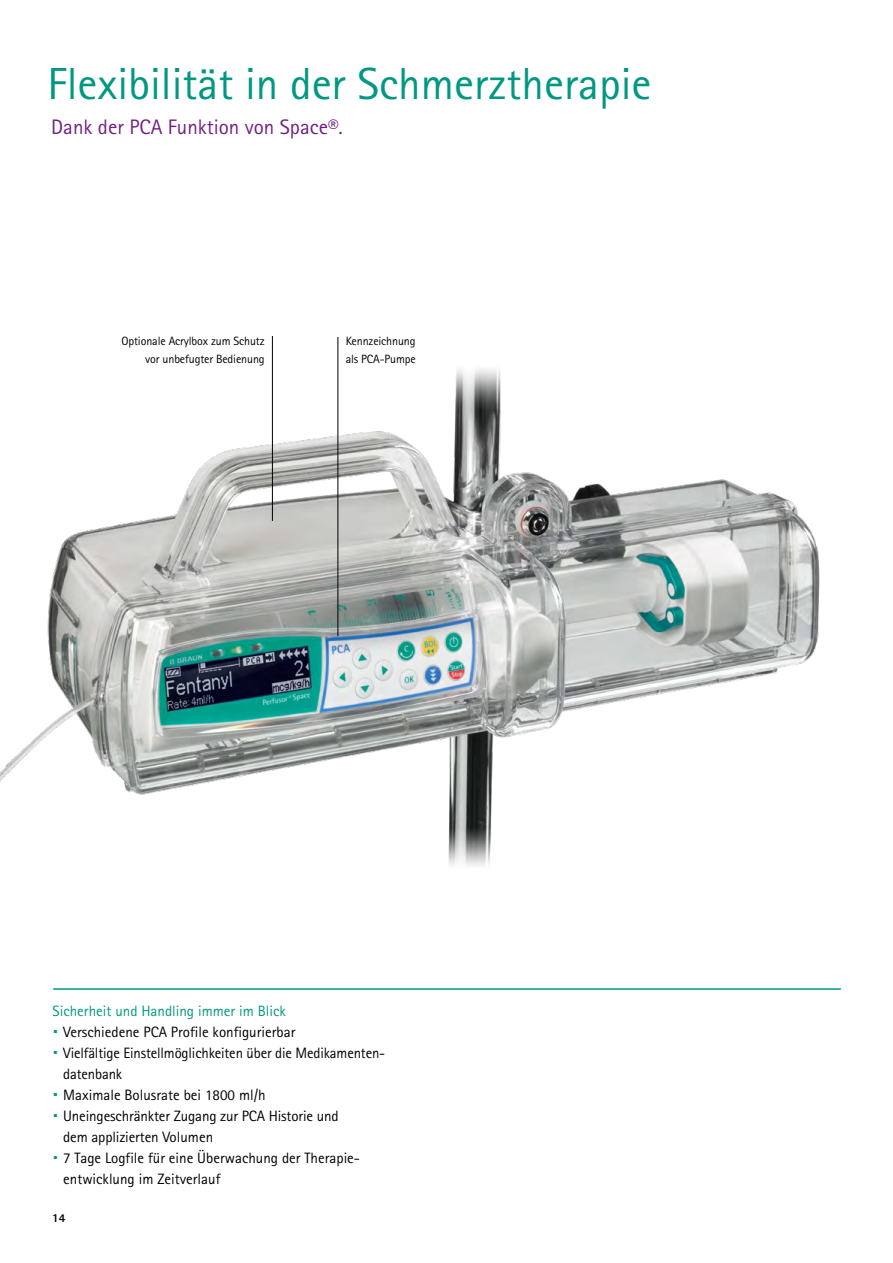
<style>
.page{position:relative;width:893px;height:1263px;background:#fff}
.page>*{position:absolute;margin:0;border:0;box-sizing:border-box;transform-origin:0 0}
.t1{font:45px "Rotis Sans Serif Pro";color:#009881}
.t2{font:21px "Rotis Sans Serif Pro";color:#712082}
.t3{font:15px "Rotis Sans Serif Pro";color:#000}
.t4{font:15px "Rotis Sans Serif Pro";color:#009881}
.t5{font:12px/18px "Rotis Sans Serif Pro";letter-spacing:-.01em;color:#000;text-align:right}
.t6{font:800 12px "Rotis Sans Serif Pro";color:#000}
</style>
<div class="page">
<img style="left:0;top:335px;width:820px;height:531px">
<hr style="left:272px;top:336px;width:1px;height:185px;background:#000">
<hr style="left:337px;top:337px;width:1px;height:299px;background:#000">
<hr style="left:53px;top:988px;width:788px;height:2px;background:#009881">
<h1 class="t1" style="left:48px;top:57px;width:605px">Flexibilität in der Schmerztherapie</h1>
<h2 class="t2" style="left:51px;top:115px;width:293px">Dank der PCA Funktion von Space®.</h2>
<p class="t5" style="left:121px;top:332px;width:145px">Optionale Acrylbox zum Schutz vor unbefugter Bedienung</p>
<p class="t5" style="left:346px;top:332px;width:72px;text-align:left">Kennzeichnung als PCA-Pumpe</p>
<p class="t4" style="left:53px;top:1002px;width:235px">Sicherheit und Handling immer im Blick</p>
<p class="t3" style="left:53px;top:1023px;width:244px"><sup>.</sup> Verschiedene PCA Profile konfigurierbar</p>
<p class="t3" style="left:53px;top:1044px;width:334px"><sup>.</sup> Vielfältige Einstellmöglichkeiten über die Medikamenten-</p>
<p class="t3" style="left:63px;top:1065px;width:60px">datenbank</p>
<p class="t3" style="left:53px;top:1086px;width:215px"><sup>.</sup> Maximale Bolusrate bei 1800 ml/h</p>
<p class="t3" style="left:53px;top:1107px;width:288px"><sup>.</sup> Uneingeschränkter Zugang zur PCA Historie und</p>
<p class="t3" style="left:63px;top:1128px;width:152px">dem applizierten Volumen</p>
<p class="t3" style="left:53px;top:1149px;width:309px"><sup>.</sup> 7 Tage Logfile für eine Überwachung der Therapie-</p>
<p class="t3" style="left:63px;top:1170px;width:159px">entwicklung im Zeitverlauf</p>
<p class="t6" style="left:52px;top:1211px;width:15px">14</p>
</div>
